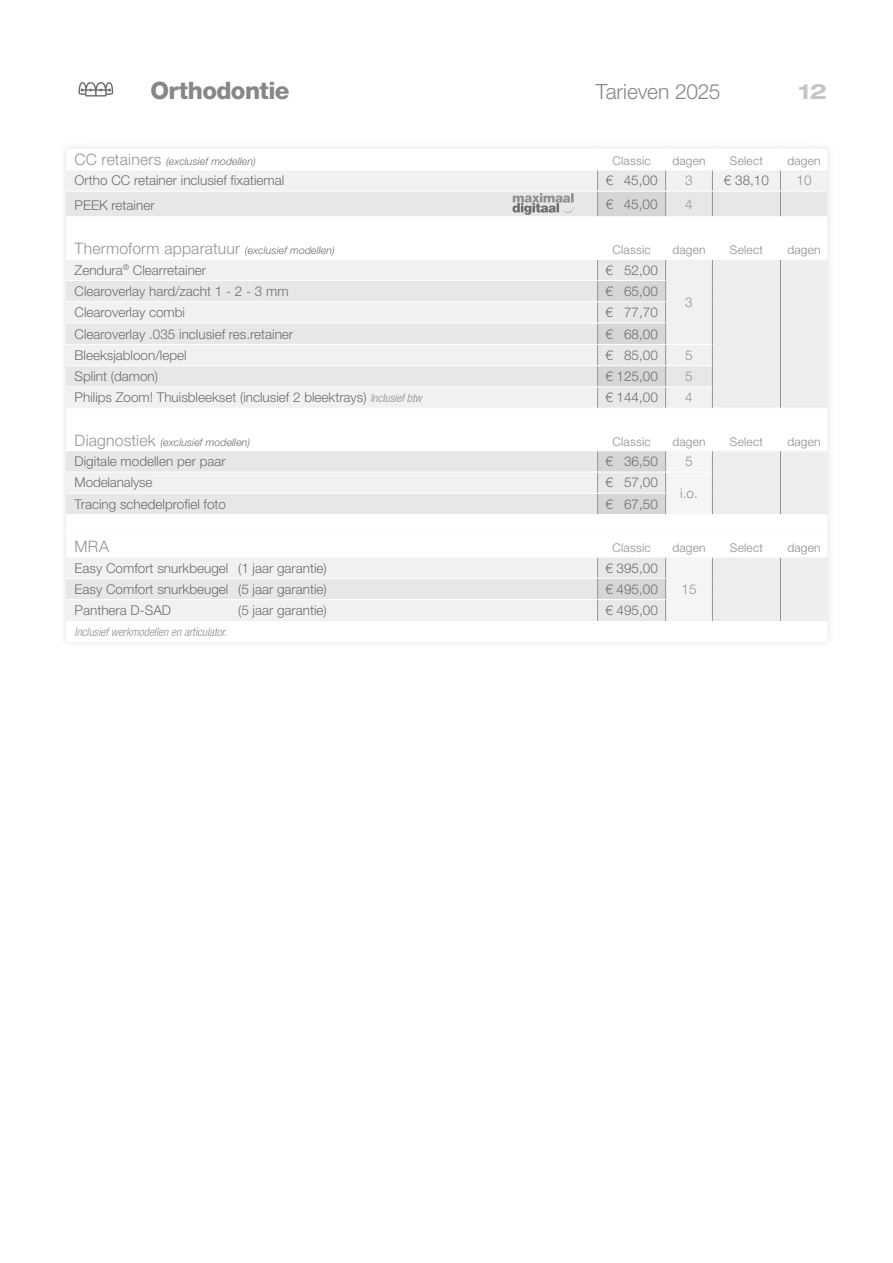
<style>
.page{position:relative;width:893px;height:1263px;background:#fff}
.page>*{position:absolute;margin:0;border:0;box-sizing:border-box;transform-origin:0 0}
.t1{font:800 24px "Helvetica Neue LT Std";letter-spacing:-.025em;color:#878787}
.t2{font:300 21px "Helvetica Neue LT Std";letter-spacing:-.01em;color:#878787}
.t3{font:700 expanded 21px "Helvetica Neue LT Std";color:#c4c4c4}
.t4{font:300 15.75px "Helvetica Neue LT Std";letter-spacing:.015em;color:#939393}
.t5{font:300 13.5px "Helvetica Neue LT Std";color:#6e6e6e}
.t6{font:300 13.5px "Helvetica Neue LT Std";color:#939393}
.t7{font:300 12px "Helvetica Neue LT Std";letter-spacing:.015em;color:#8e8e8e}
.t8{font:italic 300 condensed 11.55px "Helvetica Neue LT Std";color:#8e8e8e}
.t9{font:italic 300 10.5px "Helvetica Neue LT Std";letter-spacing:.01em;color:#6e6e6e}
.s1{font-style:normal;font-size:15.75px;color:#939393}
.s2{font-style:italic;font-size:10.5px;color:#6e6e6e}
.s3{font-style:italic;font-stretch:condensed;font-size:11.55px;color:#8e8e8e}
</style>
<div class="page">
<svg style="left:66px;top:192px;width:531px;height:407px;fill:#e7e7e7"></svg>
<svg style="left:66px;top:217px;width:531px;height:318px"></svg>
<hr style="left:66px;top:301px;width:532px;height:1px;background:#fff">
<hr style="left:66px;top:472px;width:532px;height:1px;background:#fff">
<hr style="left:66px;top:493px;width:532px;height:1px;background:#fff">
<hr style="left:66px;top:429px;width:532px;height:1px;background:#fff">
<hr style="left:66px;top:450px;width:532px;height:1px;background:#fff">
<hr style="left:66px;top:259px;width:532px;height:1px;background:#fff">
<hr style="left:66px;top:280px;width:532px;height:1px;background:#fff">
<hr style="left:66px;top:344px;width:532px;height:1px;background:#fff">
<hr style="left:66px;top:323px;width:532px;height:1px;background:#fff">
<hr style="left:66px;top:365px;width:532px;height:1px;background:#fff">
<hr style="left:66px;top:387px;width:532px;height:1px;background:#fff">
<hr style="left:66px;top:216px;width:532px;height:1px;background:#fff">
<hr style="left:66px;top:238px;width:532px;height:1px;background:#fff">
<hr style="left:66px;top:408px;width:532px;height:1px;background:#fff">
<hr style="left:66px;top:514px;width:532px;height:1px;background:#fff">
<hr style="left:66px;top:557px;width:532px;height:1px;background:#fff">
<svg style="left:597px;top:170px;width:230px;height:451px"></svg>
<hr style="left:66px;top:535px;width:532px;height:1px;background:#fff">
<hr style="left:66px;top:578px;width:532px;height:1px;background:#fff">
<hr style="left:66px;top:599px;width:532px;height:1px;background:#fff">
<hr style="left:598px;top:599px;width:67px;height:1px;background:#fff">
<hr style="left:598px;top:578px;width:67px;height:1px;background:#fff">
<hr style="left:598px;top:170px;width:68px;height:1px;background:#fff">
<hr style="left:666px;top:170px;width:46px;height:1px;background:#fff">
<hr style="left:712px;top:170px;width:68px;height:1px;background:#fff">
<hr style="left:780px;top:170px;width:47px;height:1px;background:#fff">
<hr style="left:598px;top:191px;width:68px;height:1px;background:#fff">
<hr style="left:666px;top:191px;width:46px;height:1px;background:#fff">
<svg style="left:512px;top:193px;width:62px;height:22px"></svg>
<svg style="left:78px;top:82px;width:35px;height:15px"></svg>
<h1 class="t1" style="left:150px;top:82px;width:141px">Orthodontie</h1>
<h2 class="t2" style="left:596px;top:80px;width:126px">Tarieven 2025</h2>
<h2 class="t3" style="left:799px;top:80px;width:30px">12</h2>
<p class="t9" style="left:75px;top:157px;width:183px"><span class="s1">CC retainers</span> (exclusief modellen)</p>
<p class="t7" style="left:613px;top:156px;width:40px">Classic</p>
<p class="t7" style="left:672px;top:156px;width:35px">dagen</p>
<p class="t7" style="left:730px;top:156px;width:35px">Select</p>
<p class="t7" style="left:787px;top:156px;width:35px">dagen</p>
<p class="t5" style="left:75px;top:176px;width:211px">Ortho CC retainer inclusief fixatiemal</p>
<p class="t5" style="left:606px;top:176px;width:53px">€ 45,00</p>
<p class="t6" style="left:685px;top:176px;width:9px">3</p>
<p class="t5" style="left:724px;top:176px;width:47px">€ 38,10</p>
<p class="t6" style="left:796px;top:176px;width:17px">10</p>
<p class="t5" style="left:75px;top:200px;width:82px">PEEK retainer</p>
<p class="t5" style="left:606px;top:199px;width:53px">€ 45,00</p>
<p class="t6" style="left:685px;top:199px;width:9px">4</p>
<p class="t4" style="left:75px;top:243px;width:262px">Thermoform apparatuur <span class="s2">(exclusief modellen)</span></p>
<p class="t7" style="left:613px;top:246px;width:40px">Classic</p>
<p class="t7" style="left:672px;top:246px;width:35px">dagen</p>
<p class="t7" style="left:730px;top:246px;width:35px">Select</p>
<p class="t7" style="left:787px;top:246px;width:35px">dagen</p>
<p class="t5" style="left:75px;top:265px;width:133px">Zendura<sup>®</sup> Clearretainer</p>
<p class="t5" style="left:605px;top:265px;width:54px">€ 52,00</p>
<p class="t6" style="left:685px;top:297px;width:9px">3</p>
<p class="t5" style="left:75px;top:286px;width:216px">Clearoverlay hard/zacht 1 - 2 - 3 mm</p>
<p class="t5" style="left:605px;top:286px;width:54px">€ 65,00</p>
<p class="t5" style="left:75px;top:307px;width:112px">Clearoverlay combi</p>
<p class="t5" style="left:605px;top:307px;width:54px">€ 77,70</p>
<p class="t5" style="left:75px;top:329px;width:220px">Clearoverlay .035 inclusief res.retainer</p>
<p class="t5" style="left:605px;top:329px;width:54px">€ 68,00</p>
<p class="t5" style="left:75px;top:350px;width:114px">Bleeksjabloon/lepel</p>
<p class="t5" style="left:605px;top:350px;width:54px">€ 85,00</p>
<p class="t6" style="left:685px;top:350px;width:9px">5</p>
<p class="t5" style="left:75px;top:371px;width:85px">Splint (damon)</p>
<p class="t5" style="left:605px;top:371px;width:54px">€ 125,00</p>
<p class="t6" style="left:685px;top:371px;width:9px">5</p>
<p class="t5" style="left:75px;top:393px;width:349px">Philips Zoom! Thuisbleekset (inclusief 2 bleektrays) <span class="s3">Inclusief btw</span></p>
<p class="t5" style="left:605px;top:393px;width:54px">€ 144,00</p>
<p class="t6" style="left:685px;top:393px;width:9px">4</p>
<p class="t9" style="left:75px;top:438px;width:177px"><span class="s1">Diagnostiek</span> (exclusief modellen)</p>
<p class="t7" style="left:613px;top:437px;width:40px">Classic</p>
<p class="t7" style="left:672px;top:437px;width:35px">dagen</p>
<p class="t7" style="left:730px;top:437px;width:35px">Select</p>
<p class="t7" style="left:787px;top:437px;width:35px">dagen</p>
<p class="t5" style="left:75px;top:456px;width:153px">Digitale modellen per paar</p>
<p class="t5" style="left:605px;top:456px;width:54px">€ 36,50</p>
<p class="t6" style="left:685px;top:456px;width:9px">5</p>
<p class="t5" style="left:75px;top:478px;width:80px">Modelanalyse</p>
<p class="t5" style="left:605px;top:478px;width:54px">€ 57,00</p>
<p class="t6" style="left:680px;top:488px;width:19px">i.o.</p>
<p class="t5" style="left:75px;top:499px;width:153px">Tracing schedelprofiel foto</p>
<p class="t5" style="left:605px;top:499px;width:54px">€ 67,50</p>
<p class="t4" style="left:75px;top:541px;width:36px">MRA</p>
<p class="t7" style="left:613px;top:543px;width:40px">Classic</p>
<p class="t7" style="left:672px;top:543px;width:35px">dagen</p>
<p class="t7" style="left:730px;top:543px;width:35px">Select</p>
<p class="t7" style="left:787px;top:543px;width:35px">dagen</p>
<p class="t5" style="left:75px;top:563px;width:254px">Easy Comfort snurkbeugel (1 jaar garantie)</p>
<p class="t5" style="left:605px;top:563px;width:54px">€ 395,00</p>
<p class="t5" style="left:75px;top:584px;width:254px">Easy Comfort snurkbeugel (5 jaar garantie)</p>
<p class="t5" style="left:605px;top:584px;width:54px">€ 495,00</p>
<p class="t6" style="left:681px;top:584px;width:17px">15</p>
<p class="t5" style="left:75px;top:605px;width:98px">Panthera D-SAD</p>
<p class="t5" style="left:238px;top:605px;width:90px">(5 jaar garantie)</p>
<p class="t5" style="left:605px;top:605px;width:54px">€ 495,00</p>
<p class="t8" style="left:75px;top:627px;width:154px">Inclusief werkmodellen en articulator.</p>
</div>
